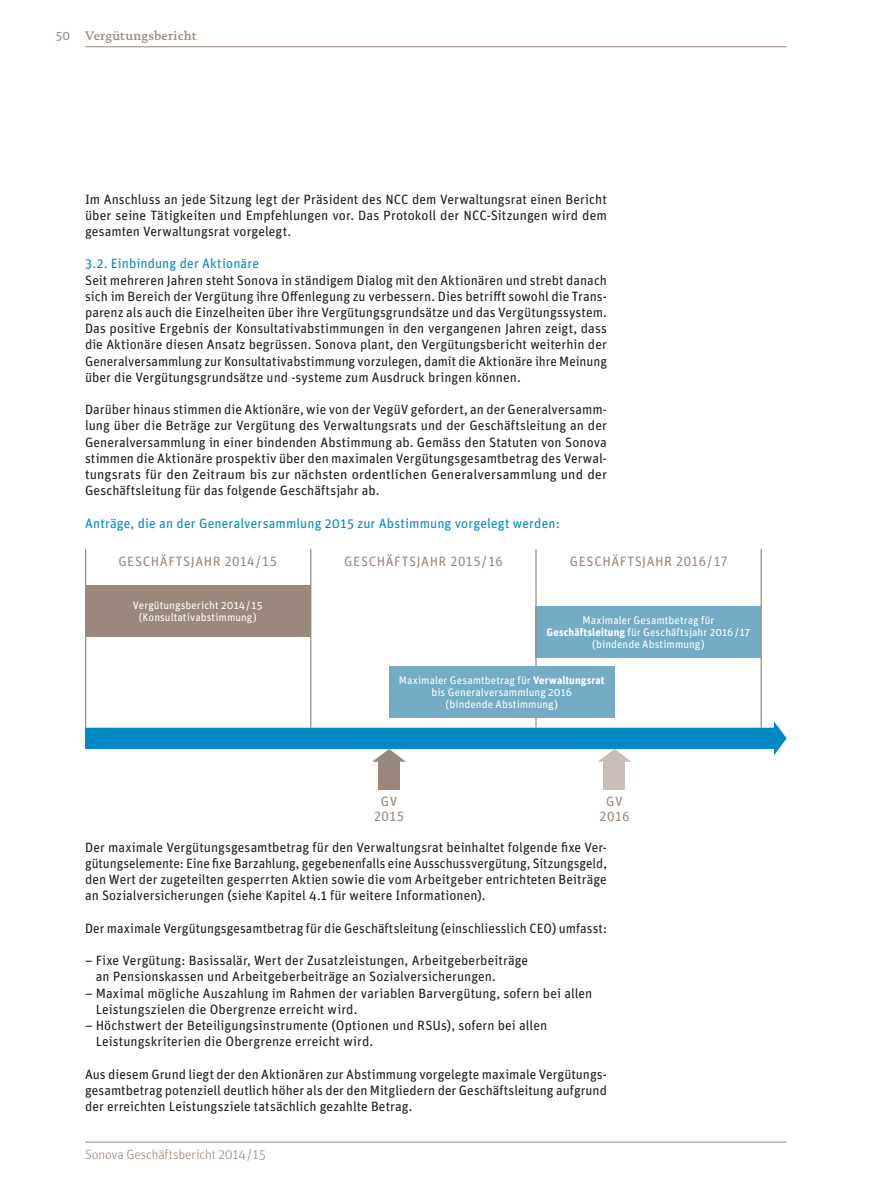
<style>
.page{position:relative;width:893px;height:1191px;background:#fff}
.page>*{position:absolute;margin:0;border:0;box-sizing:border-box;transform-origin:0 0}
.t1{font:13.5px/16.2px "Unit OT";letter-spacing:.005em;color:#211c1e;text-align:justify}
.t2{font:13.5px/15px "Unit OT";letter-spacing:.035em;color:#9a887d;text-align:center}
.t3{font:13.5px "Unit OT";letter-spacing:.01em;color:#0089c4}
.t4{font:300 13.5px "Unit OT";letter-spacing:-.01em;color:#9a887d}
.t5{font:500 12.6px "DTL Documenta TOT";letter-spacing:.01em;color:#9a887d}
.t6{font:10.95px/12px "Unit OT";letter-spacing:.005em;color:#fff;text-align:center}
.s1{font-family:"Unit OT";font-weight:400}
.s2{color:#0089c4}
.s3{font-weight:700}
</style>
<div class="page">
<div style="left:536px;top:606px;width:225px;height:51px;background:#73acc4"></div>
<div style="left:85px;top:585px;width:225px;height:51px;background:#9a887d"></div>
<div style="left:378px;top:760px;width:22px;height:30px;background:#9a887d"></div>
<div style="left:604px;top:760px;width:21px;height:30px;background:#cabcb6"></div>
<hr style="left:85px;top:549px;width:1px;height:178px;background:#9a887d">
<hr style="left:310px;top:549px;width:1px;height:178px;background:#9a887d">
<hr style="left:761px;top:549px;width:1px;height:178px;background:#9a887d">
<svg style="left:85px;top:721px;width:702px;height:40px"></svg>
<hr style="left:535px;top:549px;width:2px;height:178px;background:#9a887d">
<div style="left:389px;top:666px;width:225px;height:51px;background:#73acc4"></div>
<hr style="left:85px;top:46px;width:702px;height:1px;background:#9a887d">
<hr style="left:85px;top:1141px;width:702px;height:1px;background:#9a887d">
<p class="t5" style="left:56px;top:28px;width:142px"><span class="s1">50</span> Vergütungsbericht</p>
<p class="t1" style="left:85px;top:191px;width:523px">Im Anschluss an jede Sitzung legt der Präsident des NCC dem Verwaltungsrat einen Bericht über seine Tätigkeiten und Empfehlungen vor. Das Protokoll der NCC-Sitzungen wird dem gesamten Verwaltungsrat vorgelegt.</p>
<p class="t1" style="left:85px;top:255px;width:523px;text-align:left"><span class="s2">3.2. Einbindung der Aktionäre<br></span>Seit mehreren Jahren steht Sonova in ständigem Dialog mit den Aktionären und strebt danach sich im Bereich der Vergütung ihre Offenlegung zu verbessern. Dies betrifft sowohl die Trans&shy;parenz als auch die Einzelheiten über ihre Vergütungsgrundsätze und das Vergütungssystem.<br>Das positive Ergebnis der Konsultativabstimmungen in den vergangenen Jahren zeigt, dass die Aktionäre diesen Ansatz begrüssen. Sonova plant, den Vergütungsbericht weiterhin der Generalversammlung zur Konsultativabstimmung vorzulegen, damit die Aktionäre ihre Meinung über die Vergütungsgrundsätze und -systeme zum Ausdruck bringen können.</p>
<p class="t1" style="left:85px;top:401px;width:523px">Darüber hinaus stimmen die Aktionäre, wie von der VegüV gefordert, an der Generalversamm&shy;lung über die Beträge zur Vergütung des Verwaltungsrats und der Geschäftsleitung an der Generalversammlung in einer bindenden Abstimmung ab. Gemäss den Statuten von Sonova stimmen die Aktionäre prospektiv über den maximalen Vergütungsgesamtbetrag des Verwal&shy;tungsrats für den Zeitraum bis zur nächsten ordentlichen Generalversammlung und der Geschäftsleitung für das folgende Geschäftsjahr ab.</p>
<p class="t3" style="left:85px;top:514px;width:476px">Anträge, die an der Generalversammlung 2015 zur Abstimmung vorgelegt werden:</p>
<p class="t2" style="left:118px;top:553px;width:160px">GESCHÄFTSJAHR 2014/15</p>
<p class="t2" style="left:344px;top:553px;width:160px">GESCHÄFTSJAHR 2015/16</p>
<p class="t6" style="left:133px;top:599px;width:131px">Vergütungsbericht 2014/15 (Konsultativabstimmung)</p>
<p class="t2" style="left:570px;top:553px;width:160px">GESCHÄFTSJAHR 2016/17</p>
<p class="t6" style="left:546px;top:614px;width:205px">Maximaler Gesamtbetrag für<br><span class="s3">Geschäftsleitung</span> für Geschäftsjahr 2016/17 (bindende Abstimmung)</p>
<p class="t6" style="left:399px;top:674px;width:207px">Maximaler Gesamtbetrag für <span class="s3">Verwaltungsrat </span>bis Generalversammlung 2016<br>(bindende Abstimmung)</p>
<p class="t2" style="left:374px;top:794px;width:32px">GV<br>2015</p>
<p class="t2" style="left:599px;top:794px;width:32px">GV<br>2016</p>
<p class="t1" style="left:85px;top:839px;width:523px">Der maximale Vergütungsgesamtbetrag für den Verwaltungsrat beinhaltet folgende fixe Ver&shy;gütungselemente: Eine fixe Barzahlung, gegebenenfalls eine Ausschussvergütung, Sitzungsgeld, den Wert der zugeteilten gesperrten Aktien sowie die vom Arbeitgeber entrichteten Beiträge an Sozialversicherungen (siehe Kapitel 4.1 für weitere Informationen).</p>
<p class="t1" style="left:85px;top:920px;width:523px">Der maximale Vergütungsgesamtbetrag für die Geschäftsleitung (einschliesslich CEO) umfasst:</p>
<p class="t1" style="left:96px;top:952px;width:434px;text-indent:-11px">– Fixe Vergütung: Basissalär, Wert der Zusatzleistungen, Arbeitgeberbeiträge an Pensionskassen und Arbeitgeberbeiträge an Sozialversicherungen.</p>
<p class="t1" style="left:96px;top:984px;width:498px;text-indent:-11px">– Maximal mögliche Auszahlung im Rahmen der variablen Barvergütung, sofern bei allen<br>Leistungszielen die Obergrenze erreicht wird.</p>
<p class="t1" style="left:96px;top:1017px;width:453px;text-indent:-11px">– Höchstwert der Beteiligungsinstrumente (Optionen und RSUs), sofern bei allen<br>Leistungskriterien die Obergrenze erreicht wird.</p>
<p class="t1" style="left:85px;top:1065px;width:523px">Aus diesem Grund liegt der den Aktionären zur Abstimmung vorgelegte maximale Vergütungs&shy;gesamtbetrag potenziell deutlich höher als der den Mitgliedern der Geschäftsleitung aufgrund der erreichten Leistungsziele tatsächlich gezahlte Betrag.</p>
<p class="t4" style="left:85px;top:1146px;width:182px">Sonova Geschäftsbericht 2014/15</p>
</div>
